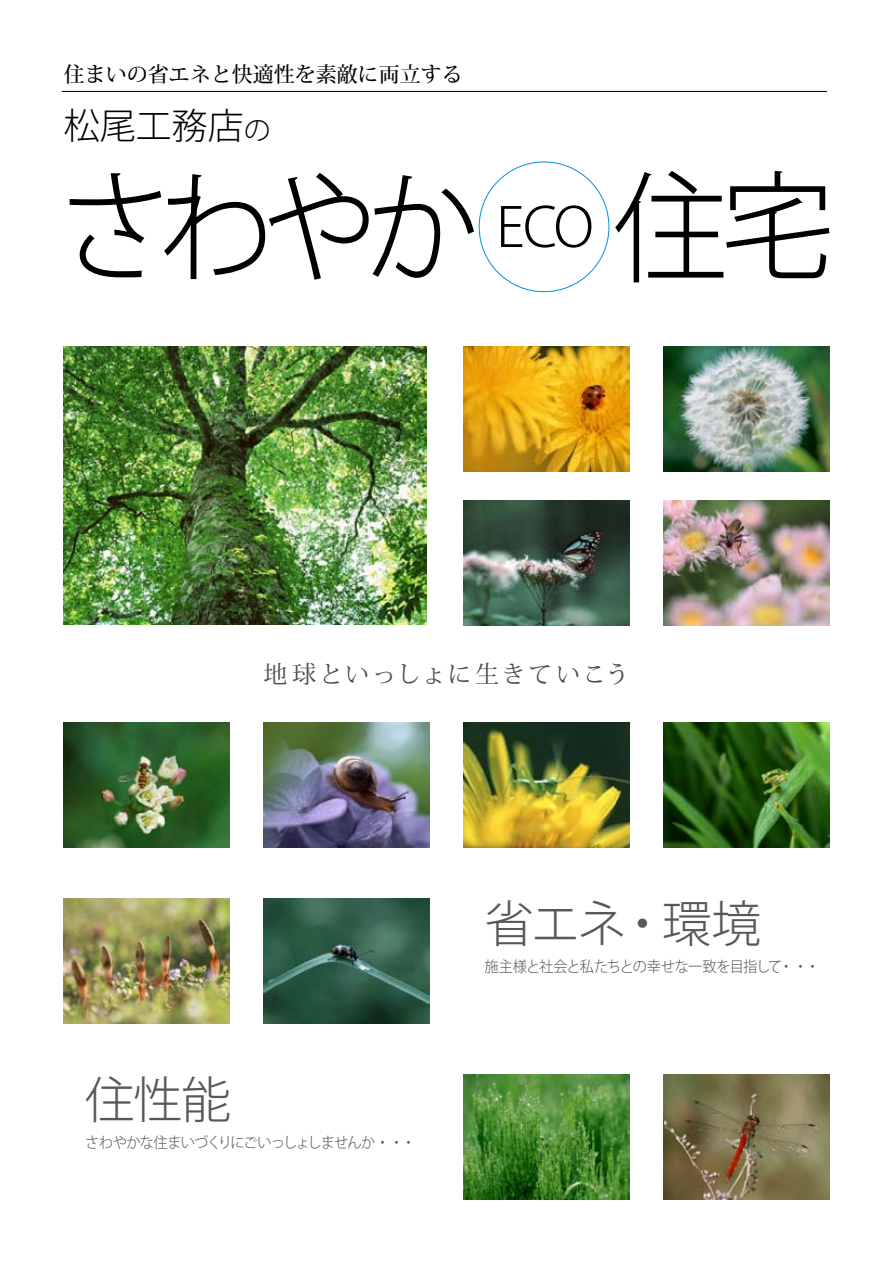
<style>
.page{position:relative;width:893px;height:1263px;background:#fff}
.page>*{position:absolute;margin:0;border:0;box-sizing:border-box;transform-origin:0 0}
.t1{font:300 120px "Koz Go Pro";letter-spacing:-.095em;color:#000;scale:.95 1}
.t2{font:300 54px "Koz Go Pro";color:#000}
.t3{font:300 49.5px "Koz Go Pro";letter-spacing:-.035em;color:#595757}
.t4{font:300 36px "Koz Go Pro";color:#000}
.t5{font:24px "Koz Min Pro";letter-spacing:.11em;color:#4c4948}
.t6{font:500 21px "Koz Min Pro";color:#000}
.t7{font:300 15px "Koz Go Pro";letter-spacing:-.06em;color:#595757;scale:.95 1}
.s1{font-size:27px}
</style>
<div class="page">
<img style="left:463px;top:347px;width:166px;height:124px">
<img style="left:663px;top:347px;width:166px;height:124px">
<img style="left:264px;top:899px;width:166px;height:124px">
<img style="left:663px;top:723px;width:166px;height:124px">
<img style="left:463px;top:500px;width:166px;height:125px">
<img style="left:463px;top:723px;width:166px;height:124px">
<img style="left:663px;top:500px;width:166px;height:125px">
<img style="left:264px;top:723px;width:166px;height:124px">
<img style="left:64px;top:723px;width:166px;height:124px">
<img style="left:64px;top:899px;width:166px;height:124px">
<img style="left:663px;top:1075px;width:166px;height:124px">
<img style="left:463px;top:1075px;width:166px;height:124px">
<img style="left:64px;top:347px;width:362px;height:277px">
<hr style="left:62px;top:91px;width:765px;height:1px;background:#000">
<h3 class="t6" style="left:64px;top:60px;width:401px">住まいの省エネと快適性を素敵に両立する</h3>
<h3 class="t4" style="left:64px;top:102px;width:208px">松尾工務店<span class="s1">の</span></h3>
<h1 class="t1" style="left:58px;top:150px;width:444px">さわやか</h1>
<h2 class="t2" style="left:496px;top:192px;width:99px">ECO</h2>
<h1 class="t1" style="left:613px;top:150px;width:234px">住宅</h1>
<h3 class="t5" style="left:263px;top:658px;width:368px">地球といっしょに生きていこう</h3>
<h3 class="t3" style="left:85px;top:1068px;width:148px">住性能</h3>
<p class="t7" style="left:85px;top:1133px;width:337px">さわやかな住まいづくりにごいっしょしませんか・・</p>
<p class="t7" style="left:401px;top:1133px;width:16px">・</p>
<h3 class="t3" style="left:485px;top:892px;width:144px">省エネ</h3>
<h3 class="t3" style="left:618px;top:892px;width:145px">・環境</h3>
<p class="t7" style="left:485px;top:957px;width:315px">施主様と社会と私たちとの幸せな一致を目指して</p>
<p class="t7" style="left:779px;top:957px;width:31px">・・</p>
<p class="t7" style="left:805px;top:957px;width:16px">・</p>
</div>
